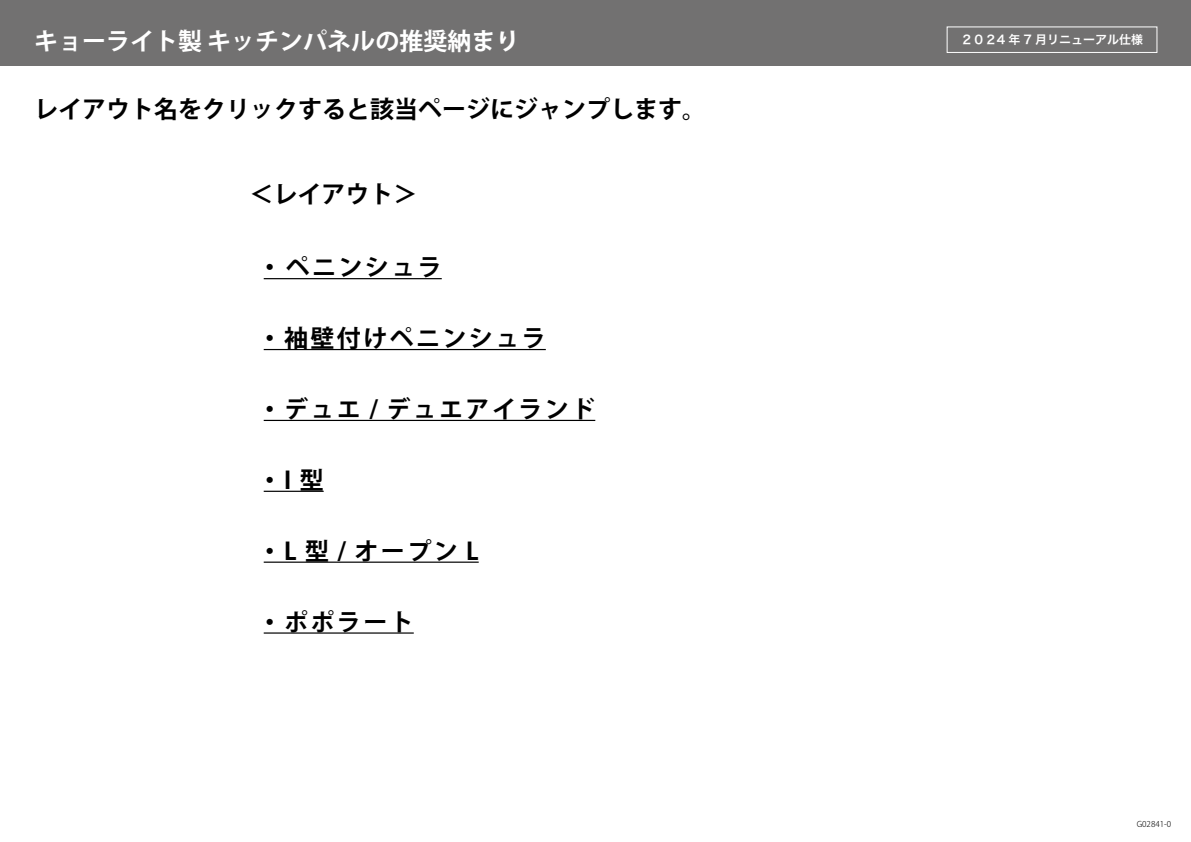
<style>
.page{position:relative;width:1191px;height:842px;background:#fff}
.page>*{position:absolute;margin:0;border:0;box-sizing:border-box;transform-origin:0 0}
.t1{font:700 24px "Koz Go Pr 6 N";letter-spacing:.05em;color:#000}
.t2{font:700 24px "Koz Go Pr 6 N";color:#000}
.t3{font:700 24px "Koz Go Pr 6 N";letter-spacing:.1em;color:#000}
.t4{font:700 24px "Koz Go Pr 6 N";color:#fff}
.t5{font:12px "Hira Kaku Pro W6";color:#fff}
.t6{font:300 8px "Koz Go Pr 6 N";color:#000}
</style>
<div class="page">
<div style="left:0;top:0;width:1191px;height:65px;background:#727171"></div>
<div style="left:946px;top:27px;width:211px;height:26px;border:1px solid #fff"></div>
<hr style="left:264px;top:278px;width:178px;height:1px;background:#000">
<hr style="left:264px;top:349px;width:282px;height:1px;background:#000">
<hr style="left:264px;top:420px;width:331px;height:1px;background:#000">
<hr style="left:264px;top:491px;width:60px;height:1px;background:#000">
<hr style="left:264px;top:562px;width:215px;height:1px;background:#000">
<hr style="left:264px;top:632px;width:150px;height:2px;background:#000">
<p class="t4" style="left:34px;top:28px;width:487px">キョーライト製 キッチンパネルの推奨納まり</p>
<p class="t2" style="left:34px;top:95px;width:674px">レイアウト名をクリックすると該当ページにジャンプします。</p>
<p class="t1" style="left:249px;top:180px;width:170px">＜レイアウト＞</p>
<p class="t1" style="left:258px;top:254px;width:185px">・ ペニンシュラ</p>
<p class="t3" style="left:258px;top:325px;width:289px">・袖壁付けペニンシュラ</p>
<p class="t3" style="left:258px;top:396px;width:339px">・デュエ / デュエアイランド</p>
<p class="t1" style="left:258px;top:467px;width:67px">・I 型</p>
<p class="t1" style="left:258px;top:537px;width:222px">・L 型 / オープン L</p>
<p class="t1" style="left:258px;top:608px;width:157px">・ポポラート</p>
<p class="t5" style="left:961px;top:29px;width:184px">２０２4 年 7 月リニューアル仕様</p>
<p class="t6" style="left:1136px;top:819px;width:36px">G02841-0</p>
</div>
